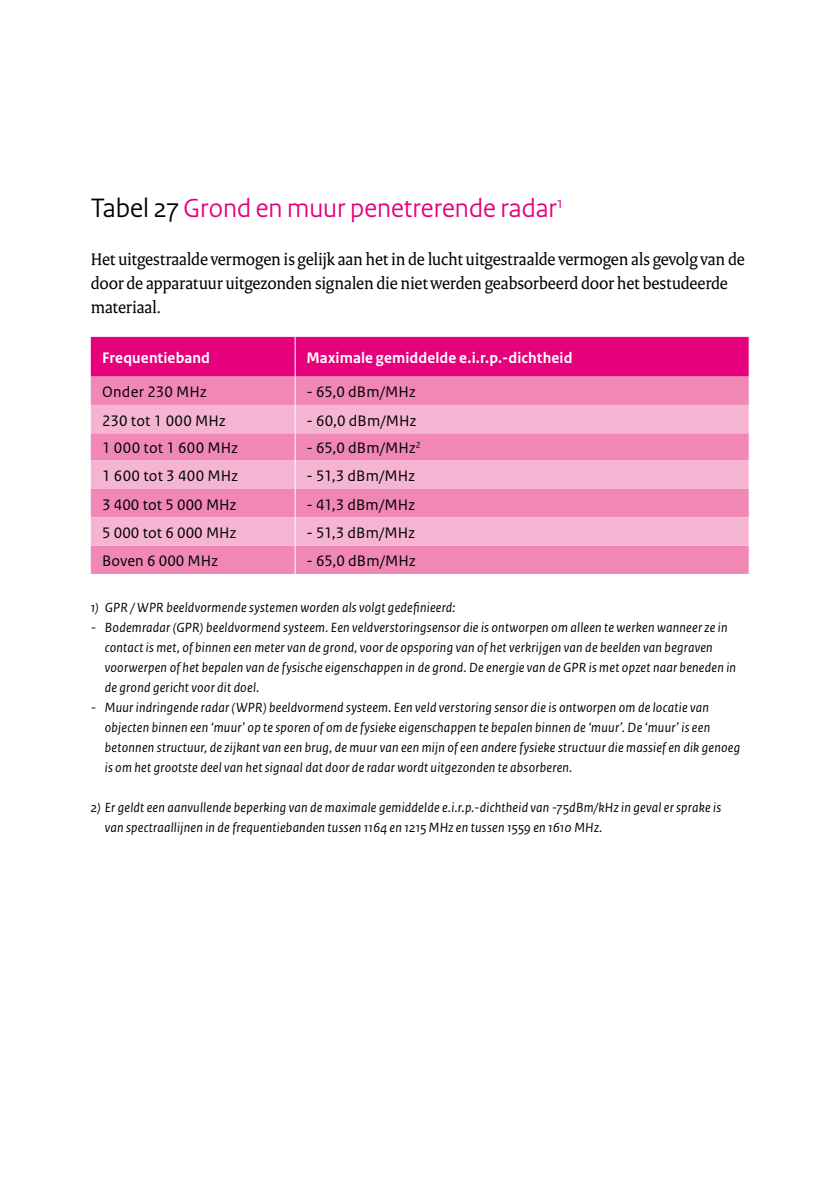
<style>
.page{position:relative;width:840px;height:1191px;background:#fff}
.page>*{position:absolute;margin:0;border:0;box-sizing:border-box;transform-origin:0 0}
.t1{font:27.6px "Rijksoverheid Sans Heading";color:#e6007b}
.t2{font:18px/24px "Rijksoverheid Serif";letter-spacing:-.015em;color:#000}
.t3{font:16px "Rijksoverheid Sans Text";letter-spacing:.005em;color:#000}
.t4{font:700 16px "Rijksoverheid Sans Text";letter-spacing:.005em;color:#fff}
.t5{font:italic 14px/20px "Rijksoverheid Sans Text";letter-spacing:.02em;color:#000}
.s1{font-size:28px;color:#000}
</style>
<div class="page">
<svg style="left:91px;top:337px;width:658px;height:237px;background:#f081b5"></svg>
<h1 class="t1" style="left:91px;top:192px;width:473px"><span class="s1">Tabel 27</span> Grond en muur penetrerende radar<sup>1</sup></h1>
<p class="t2" style="left:91px;top:247px;width:655px">Het uitgestraalde vermogen is gelijk aan het in de lucht uitgestraalde vermogen als gevolg van de door de apparatuur uitgezonden signalen die niet werden geabsorbeerd door het bestudeerde materiaal.</p>
<p class="t4" style="left:102px;top:349px;width:109px">Frequentieband</p>
<p class="t4" style="left:306px;top:349px;width:267px">Maximale gemiddelde e.i.r.p.-dichtheid</p>
<p class="t3" style="left:102px;top:383px;width:106px">Onder 230 MHz</p>
<p class="t3" style="left:306px;top:383px;width:111px">- 65,0 dBm/MHz</p>
<p class="t3" style="left:102px;top:411px;width:125px">230 tot 1 000 MHz</p>
<p class="t3" style="left:306px;top:411px;width:111px">- 60,0 dBm/MHz</p>
<p class="t3" style="left:102px;top:439px;width:137px">1 000 tot 1 600 MHz</p>
<p class="t3" style="left:306px;top:439px;width:116px">- 65,0 dBm/MHz<sup>2</sup></p>
<p class="t3" style="left:102px;top:467px;width:137px">1 600 tot 3 400 MHz</p>
<p class="t3" style="left:306px;top:467px;width:110px">- 51,3 dBm/MHz</p>
<p class="t3" style="left:102px;top:495px;width:135px">3 400 tot 5 000 MHz</p>
<p class="t3" style="left:306px;top:495px;width:110px">- 41,3 dBm/MHz</p>
<p class="t3" style="left:102px;top:523px;width:135px">5 000 tot 6 000 MHz</p>
<p class="t3" style="left:306px;top:523px;width:110px">- 51,3 dBm/MHz</p>
<p class="t3" style="left:102px;top:552px;width:117px">Boven 6 000 MHz</p>
<p class="t3" style="left:306px;top:552px;width:111px">- 65,0 dBm/MHz</p>
<p class="t5" style="left:91px;top:598px;width:366px">1) GPR / WPR beeldvormende systemen worden als volgt gedefinieerd:</p>
<p class="t5" style="left:105px;top:618px;width:632px;text-indent:-14px">- Bodemradar (GPR) beeldvormend systeem. Een veldverstoringsensor die is ontworpen om alleen te werken wanneer ze in contact is met, of binnen een meter van de grond, voor de opsporing van of het verkrijgen van de beelden van begraven voorwerpen of het bepalen van de fysische eigenschappen in de grond. De energie van de GPR is met opzet naar beneden in de grond gericht voor dit doel.</p>
<p class="t5" style="left:105px;top:698px;width:636px;text-indent:-14px">- Muur indringende radar (WPR) beeldvormend systeem. Een veld verstoring sensor die is ontworpen om de locatie van objecten binnen een ‘muur’ op te sporen of om de fysieke eigenschappen te bepalen binnen de ‘muur’. De ‘muur’ is een betonnen structuur, de zijkant van een brug, de muur van een mijn of een andere fysieke structuur die massief en dik genoeg is om het grootste deel van het signaal dat door de radar wordt uitgezonden te absorberen.</p>
<p class="t5" style="left:105px;top:798px;width:617px;text-indent:-14px">2) Er geldt een aanvullende beperking van de maximale gemiddelde e.i.r.p.-dichtheid van -75dBm/kHz in geval er sprake is van spectraallijnen in de frequentiebanden tussen 1164 en 1215 MHz en tussen 1559 en 1610 MHz.</p>
</div>
